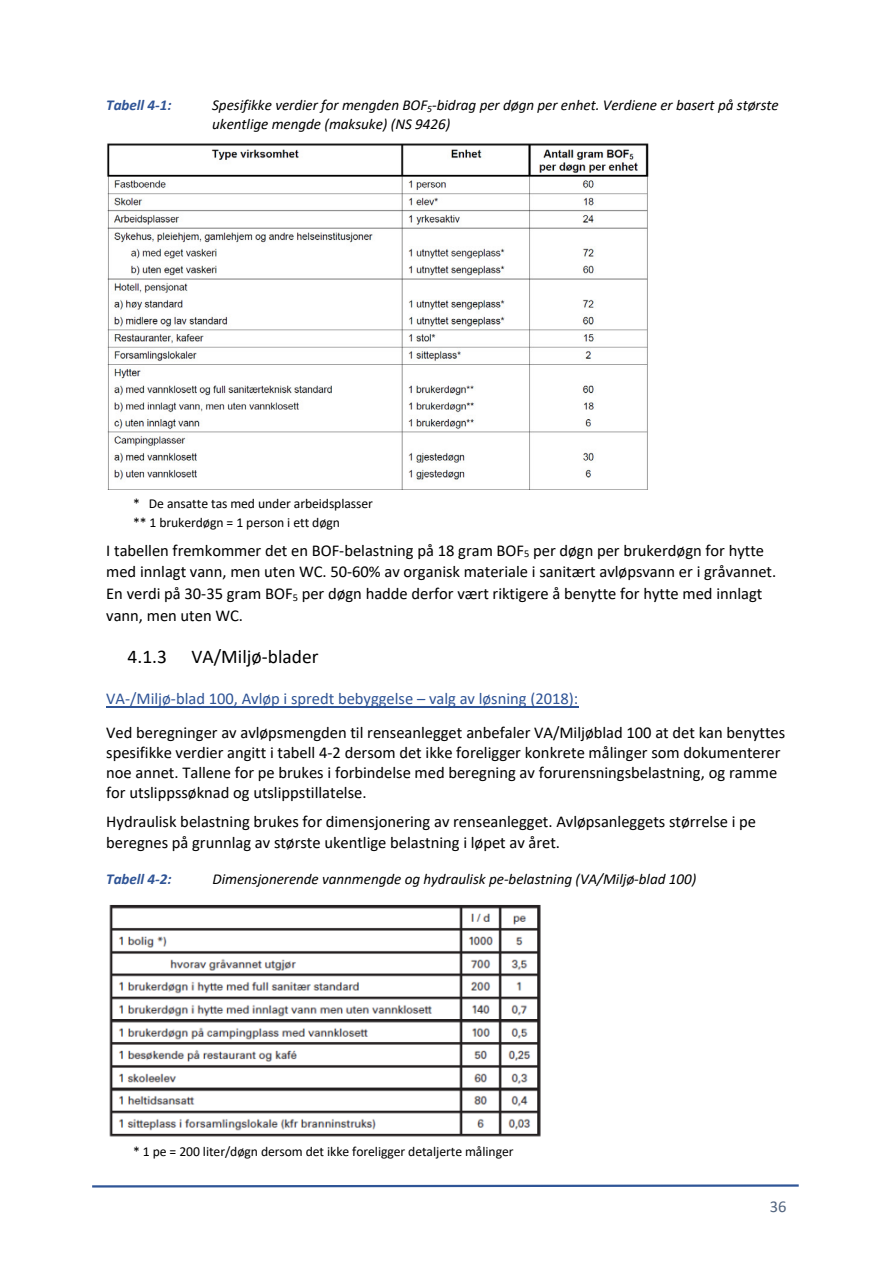
<style>
.page{position:relative;width:893px;height:1263px;background:#fff}
.page>*{position:absolute;margin:0;border:0;box-sizing:border-box;transform-origin:0 0}
.t1{font:19.5px "Calibri";color:#000}
.t2{font:16.5px/20.1px "Calibri";color:#000}
.t3{font:16.5px "Calibri";color:#2f5496}
.t4{font:16.5px "Calibri";color:#546680}
.t5{font:italic 15.15px/18.3px "Calibri";letter-spacing:-.005em;color:#000}
.t6{font:italic 700 15.15px "Calibri";letter-spacing:-.005em;color:#2f5496}
.t7{font:13.65px/19.5px "Calibri";letter-spacing:-.005em;color:#000}
</style>
<div class="page">
<svg style="left:92px;top:1184px;width:707px;height:4px"></svg>
<hr style="left:106px;top:706px;width:472px;height:1px;background:#2f5496">
<img style="left:107px;top:143px;width:542px;height:347px">
<img style="left:109px;top:905px;width:432px;height:232px">
<p class="t6" style="left:106px;top:94px;width:67px">Tabell 4-1:</p>
<p class="t5" style="left:212px;top:95px;width:568px">Spesifikke verdier for mengden BOF<sub>5</sub>-bidrag per døgn per enhet. Verdiene er basert på største ukentlige mengde (maksuke) (NS 9426)</p>
<p class="t7" style="left:133px;top:493px;width:241px">* De ansatte tas med under arbeidsplasser ** 1 brukerdøgn = 1 person i ett døgn</p>
<p class="t2" style="left:106px;top:539px;width:671px;line-height:21.8px">I tabellen fremkommer det en BOF-belastning på 18 gram BOF<sub>5</sub> per døgn per brukerdøgn for hytte med innlagt vann, men uten WC. 50-60% av organisk materiale i sanitært avløpsvann er i gråvannet.<br>En verdi på 30-35 gram BOF<sub>5</sub> per døgn hadde derfor vært riktigere å benytte for hytte med innlagt vann, men uten WC.</p>
<p class="t1" style="left:128px;top:643px;width:41px">4.1.3</p>
<p class="t1" style="left:191px;top:643px;width:129px">VA/Miljø-blader</p>
<p class="t3" style="left:106px;top:687px;width:473px">VA-/Miljø-blad 100, Avløp i spredt bebyggelse – valg av løsning (2018):</p>
<p class="t2" style="left:106px;top:722px;width:680px">Ved beregninger av avløpsmengden til renseanlegget anbefaler VA/Miljøblad 100 at det kan benyttes spesifikke verdier angitt i tabell 4-2 dersom det ikke foreligger konkrete målinger som dokumenterer noe annet. Tallene for pe brukes i forbindelse med beregning av forurensningsbelastning, og ramme for utslippssøknad og utslippstillatelse.</p>
<p class="t2" style="left:106px;top:811px;width:651px">Hydraulisk belastning brukes for dimensjonering av renseanlegget. Avløpsanleggets størrelse i pe beregnes på grunnlag av største ukentlige belastning i løpet av året.</p>
<p class="t6" style="left:106px;top:868px;width:67px">Tabell 4-2:</p>
<p class="t5" style="left:212px;top:869px;width:485px">Dimensjonerende vannmengde og hydraulisk pe-belastning (VA/Miljø-blad 100)</p>
<p class="t7" style="left:133px;top:1141px;width:382px">* 1 pe = 200 liter/døgn dersom det ikke foreligger detaljerte målinger</p>
<p class="t4" style="left:770px;top:1195px;width:18px">36</p>
</div>
